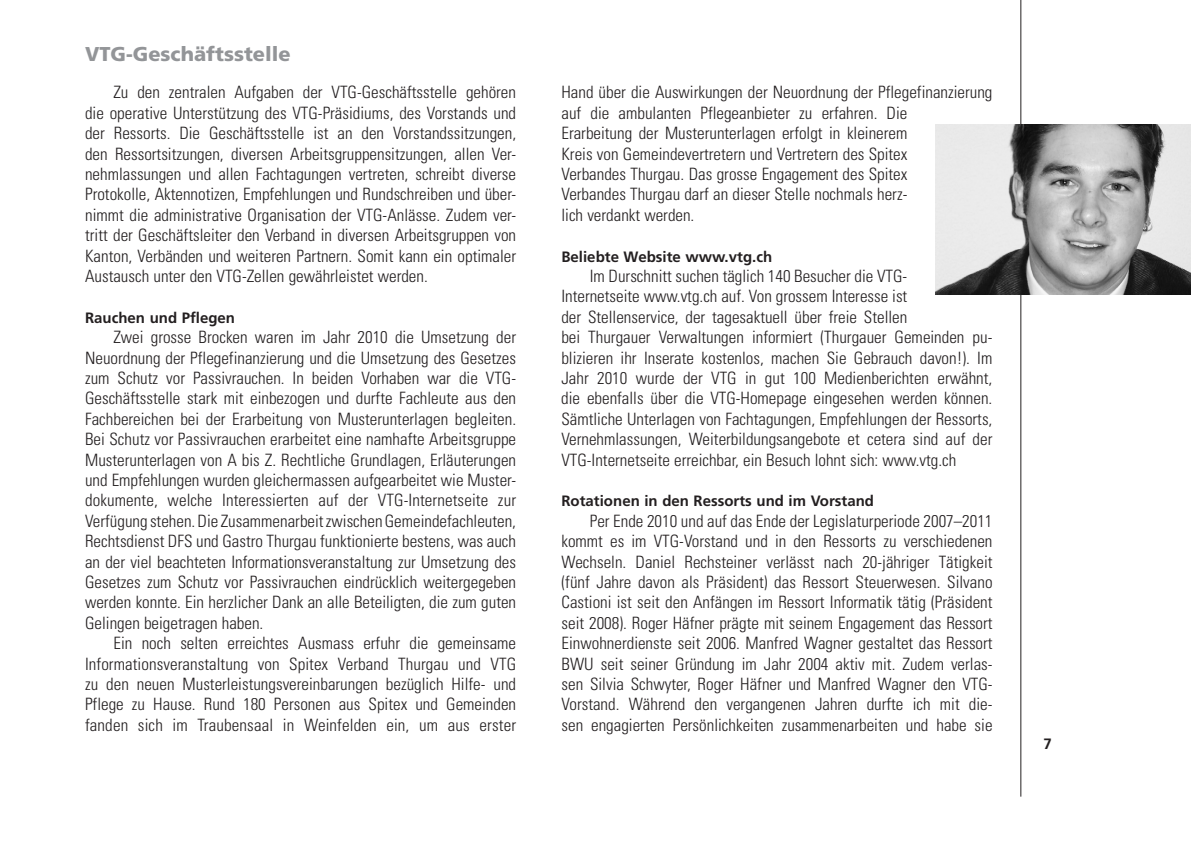
<style>
.page{position:relative;width:1191px;height:842px;background:#fff}
.page>*{position:absolute;margin:0;border:0;box-sizing:border-box;transform-origin:0 0}
.t1{font:900 20px "Frutiger";color:#939598}
.t2{font:300 condensed 17px/20.4px "Univers";color:#231f20;text-align:justify}
.t3{font:700 15px "Frutiger";color:#231f20}
</style>
<div class="page">
<hr style="left:1020px;top:0;width:1px;height:797px;background:#231f20">
<img style="left:935px;top:125px;width:256px;height:170px">
<p class="t1" style="left:85px;top:42px;width:207px">VTG-Geschäftsstelle</p>
<p class="t2" style="left:85px;top:82px;width:432px;text-indent:28px">Zu den zentralen Aufgaben der VTG-Geschäftsstelle gehören die operative Unterstützung des VTG-Präsidiums, des Vorstands und der Ressorts. Die Geschäftsstelle ist an den Vorstandssitzungen, den Ressortsitzungen, diversen Arbeitsgruppensitzungen, allen Ver&shy;nehmlassungen und allen Fachtagungen vertreten, schreibt diverse Protokolle, Aktennotizen, Empfehlungen und Rundschreiben und über&shy;nimmt die administrative Organisation der VTG-Anlässe. Zudem ver&shy;tritt der Geschäftsleiter den Verband in diversen Arbeitsgruppen von Kanton, Verbänden und weiteren Partnern. Somit kann ein optimaler Austausch unter den VTG-Zellen gewährleistet werden.</p>
<p class="t3" style="left:85px;top:309px;width:152px">Rauchen und Pflegen</p>
<p class="t2" style="left:85px;top:327px;width:432px;text-indent:28px">Zwei grosse Brocken waren im Jahr 2010 die Umsetzung der Neuordnung der Pflegefinanzierung und die Umsetzung des Gesetzes zum Schutz vor Passivrauchen. In beiden Vorhaben war die VTG-Geschäftsstelle stark mit einbezogen und durfte Fachleute aus den Fachbereichen bei der Erarbeitung von Musterunterlagen begleiten.<br>Bei Schutz vor Passivrauchen erarbeitet eine namhafte Arbeitsgruppe Musterunterlagen von A bis Z. Rechtliche Grundlagen, Erläuterungen und Empfehlungen wurden gleichermassen aufgearbeitet wie Muster&shy;dokumente, welche Interessierten auf der VTG-Internetseite zur Verfügung stehen.Die ZusammenarbeitzwischenGemeindefachleuten, Rechtsdienst DFS und Gastro Thurgau funktionierte bestens, was auch an der viel beachteten Informationsveranstaltung zur Umsetzung des Gesetzes zum Schutz vor Passivrauchen eindrücklich weitergegeben werden konnte. Ein herzlicher Dank an alle Beteiligten, die zum guten Gelingen beigetragen haben.</p>
<p class="t2" style="left:85px;top:633px;width:432px;text-indent:28px">Ein noch selten erreichtes Ausmass erfuhr die gemeinsame Informationsveranstaltung von Spitex Verband Thurgau und VTG zu den neuen Musterleistungsvereinbarungen bezüglich Hilfe- und Pflege zu Hause. Rund 180 Personen aus Spitex und Gemeinden fanden sich im Traubensaal in Weinfelden ein, um aus erster</p>
<p class="t2" style="left:561px;top:82px;width:432px;text-align:left">Hand über die Auswirkungen der Neuordnung der Pflegefinanzierung auf die ambulanten Pflegeanbieter zu erfahren. Die<br>Erarbeitung der Musterunterlagen erfolgt in kleinerem<br>Kreis von Gemeindevertretern und Vertretern des Spitex<br>Verbandes Thurgau. Das grosse Engagement des Spitex<br>Verbandes Thurgau darf an dieser Stelle nochmals herz-<br>lich verdankt werden.</p>
<p class="t3" style="left:561px;top:247px;width:212px">Beliebte Website www.vtg.ch</p>
<p class="t2" style="left:561px;top:265px;width:432px;text-align:left;text-indent:28px">Im Durschnitt suchen täglich 140 Besucher die VTG-<br>Internetseite www.vtg.ch auf. Von grossem Interesse ist<br>der Stellenservice, der tagesaktuell über freie Stellen<br>bei Thurgauer Verwaltungen informiert (Thurgauer Gemeinden pu&shy;blizieren ihr Inserate kostenlos, machen Sie Gebrauch davon!). Im Jahr 2010 wurde der VTG in gut 100 Medienberichten erwähnt, die ebenfalls über die VTG-Homepage eingesehen werden können.<br>Sämtliche Unterlagen von Fachtagungen, Empfehlungen der Ressorts, Vernehmlassungen, Weiterbildungsangebote et cetera sind auf der VTG-Internetseite erreichbar, ein Besuch lohnt sich: www.vtg.ch</p>
<p class="t3" style="left:561px;top:492px;width:314px">Rotationen in den Ressorts und im Vorstand</p>
<p class="t2" style="left:561px;top:510px;width:433px;text-indent:28px">Per Ende 2010 und auf das Ende der Legislaturperiode 2007–2011 kommt es im VTG-Vorstand und in den Ressorts zu verschiedenen Wechseln. Daniel Rechsteiner verlässt nach 20-jähriger Tätigkeit (fünf Jahre davon als Präsident) das Ressort Steuerwesen. Silvano Castioni ist seit den Anfängen im Ressort Informatik tätig (Präsident seit 2008). Roger Häfner prägte mit seinem Engagement das Ressort Einwohnerdienste seit 2006. Manfred Wagner gestaltet das Ressort BWU seit seiner Gründung im Jahr 2004 aktiv mit. Zudem verlas&shy;sen Silvia Schwyter, Roger Häfner und Manfred Wagner den VTG-Vorstand. Während den vergangenen Jahren durfte ich mit die&shy;sen engagierten Persönlichkeiten zusammenarbeiten und habe sie</p>
<p class="t3" style="left:1043px;top:735px;width:10px">7</p>
</div>
